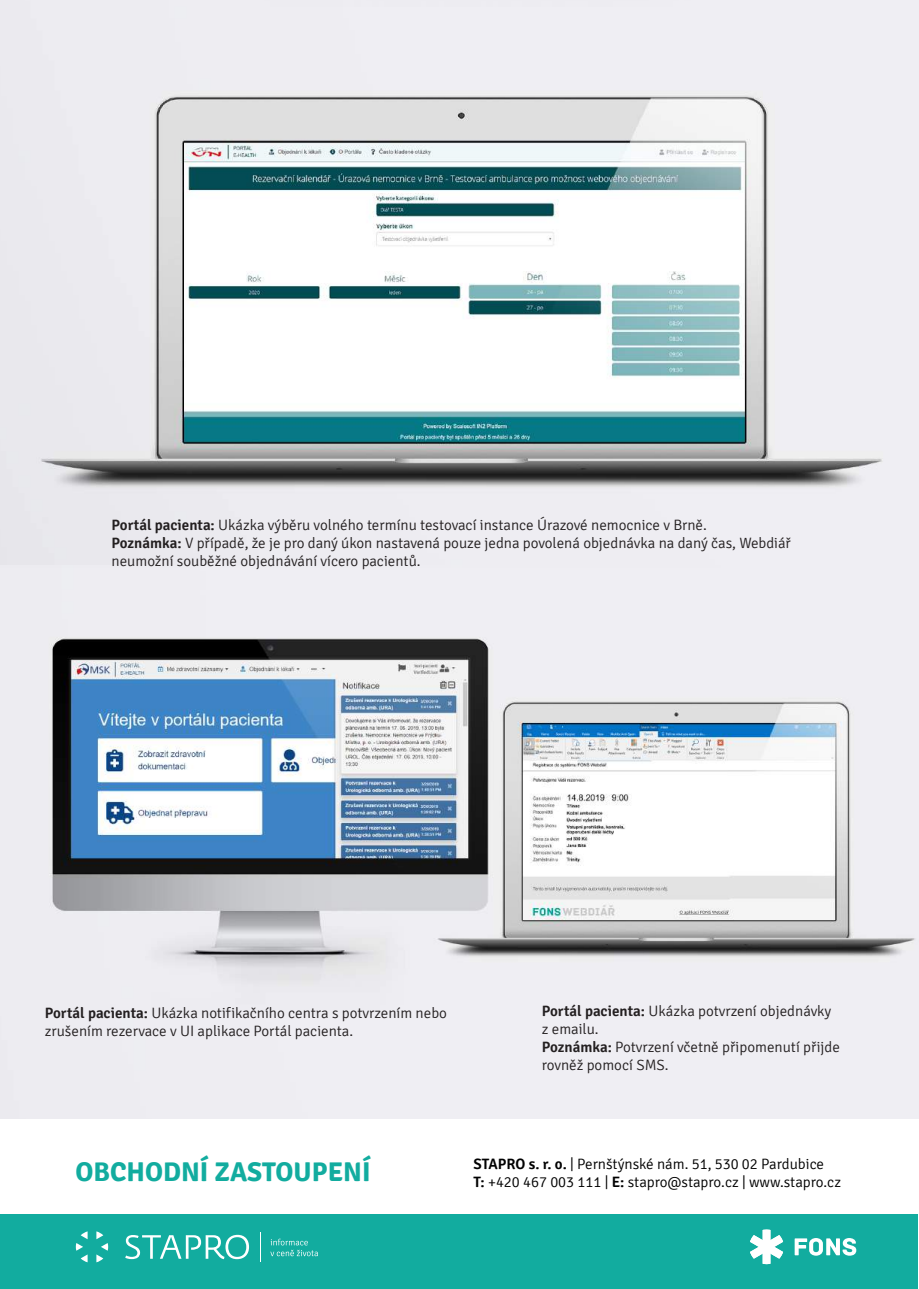
<style>
.page{position:relative;width:919px;height:1289px;background:#fff}
.page>*{position:absolute;margin:0;border:0;box-sizing:border-box;transform-origin:0 0}
.t1{font:700 27px "Signika";color:#12ac9f}
.t2{font:300 15px/18px "Signika";color:#231f20}
.t3{font:300 15px/18px "Signika";color:#000001}
.s1{font-weight:600}
</style>
<div class="page">
<img style="left:0;top:0;width:918px;height:565px">
<img style="left:0;top:565px;width:918px;height:553px">
<div style="left:0;top:1214px;width:917px;height:74px;background:#12ac9f"></div>
<svg style="left:794px;top:1238px;width:62px;height:17px"></svg>
<svg style="left:750px;top:1229px;width:33px;height:35px"></svg>
<svg style="left:125px;top:1234px;width:124px;height:25px"></svg>
<svg style="left:96px;top:1231px;width:12px;height:31px"></svg>
<svg style="left:76px;top:1231px;width:12px;height:31px"></svg>
<svg style="left:270px;top:1238px;width:48px;height:18px"></svg>
<hr style="left:260px;top:1231px;width:1px;height:30px;background:#fff">
<p class="t2" style="left:112px;top:516px;width:680px"><span class="s1">Portál pacienta:</span> Ukázka výběru volného termínu testovací instance Úrazové nemocnice v Brně.<br><span class="s1">Poznámka:</span> V případě, že je pro daný úkon nastavená pouze jedna povolená objednávka na daný čas, Webdiář neumožní souběžné objednávání vícero pacientů.</p>
<p class="t2" style="left:45px;top:1003px;width:403px"><span class="s1">Portál pacienta:</span> Ukázka notifikačního centra s potvrzením nebo zrušením rezervace v UI aplikace Portál pacienta.</p>
<p class="t2" style="left:541px;top:1002px;width:299px"><span class="s1">Portál pacienta:</span> Ukázka potvrzení objednávky z emailu.<br><span class="s1">Poznámka:</span> Potvrzení včetně připomenutí přijde rovněž pomocí SMS.</p>
<h1 class="t1" style="left:75px;top:1155px;width:297px">OBCHODNÍ ZASTOUPENÍ</h1>
<p class="t3" style="left:473px;top:1155px;width:369px"><span class="s1">STAPRO s. r. o.</span> | Pernštýnské nám. 51, 530 02 Pardubice<br><span class="s1">T:</span> +420 467 003 111 | <span class="s1">E:</span> stapro@stapro.cz | www.stapro.cz</p>
</div>
